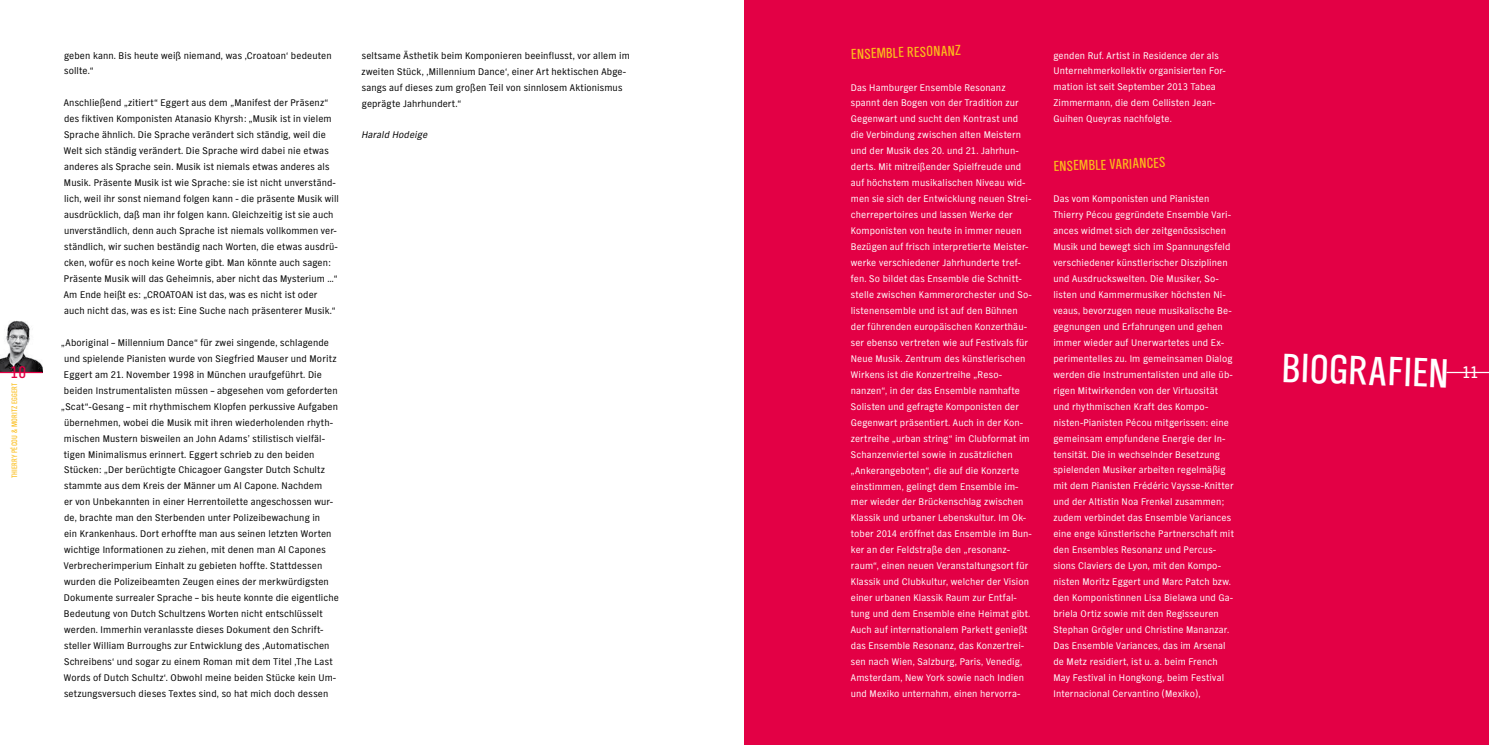
<style>
.page{position:relative;width:1489px;height:745px;background:#fff}
.page>*{position:absolute;margin:0;border:0;box-sizing:border-box;transform-origin:0 0}
.t1{font:42.5px "NDR Sans Cond";color:#fff}
.t2{font:17.5px "NDR Sans Cond";color:#e30045}
.t3{font:17.5px "NDR Sans Cond";color:#fff}
.t4{font:15px "NDR Sans Cond";color:#fbbd1a}
.t5{font:10px/16px "NDR Sans";letter-spacing:.015em;color:#fff}
.t6{font:10px/16px "NDR Sans";letter-spacing:.015em;color:#000}
.t7{font:italic 10px "NDR Sans";letter-spacing:.015em;color:#000}
.t8{font:8.12px "NDR Sans Cond";letter-spacing:.01em;color:#fbbd1a}
</style>
<div class="page">
<img style="left:0;top:320px;width:43px;height:51px">
<hr style="left:0;top:371px;width:43px;height:2px;background:#e30045">
<div style="left:744px;top:0;width:744px;height:744px;background:#e30045"></div>
<hr style="left:1446px;top:371px;width:42px;height:2px;background:#fff">
<h2 class="t2" style="left:11px;top:362px;width:17px">10</h2>
<p class="t8" style="left:10px;top:477px;width:96px;rotate:-90deg">THIERRY PÉCOU &amp; MORITZ EGGERT</p>
<p class="t6" style="left:64px;top:47px;width:269px">geben kann. Bis heute weiß niemand, was ‚Croatoan‘ bedeuten sollte.“</p>
<p class="t6" style="left:64px;top:95px;width:277px">Anschließend „zitiert“ Eggert aus dem „Manifest der Präsenz“ des fiktiven Komponisten Atanasio Khyrsh: „Musik ist in vielem Sprache ähnlich. Die Sprache verändert sich ständig, weil die Welt sich ständig verändert. Die Sprache wird dabei nie etwas anderes als Sprache sein. Musik ist niemals etwas anderes als Musik. Präsente Musik ist wie Sprache: sie ist nicht unverständ&shy;lich, weil ihr sonst niemand folgen kann - die präsente Musik will ausdrücklich, daß man ihr folgen kann. Gleichzeitig ist sie auch unverständlich, denn auch Sprache ist niemals vollkommen ver&shy;ständlich, wir suchen beständig nach Worten, die etwas ausdrü&shy;cken, wofür es noch keine Worte gibt. Man könnte auch sagen:<br>Präsente Musik will das Geheimnis, aber nicht das Mysterium …“ Am Ende heißt es: „CROATOAN ist das, was es nicht ist oder auch nicht das, was es ist: Eine Suche nach präsenterer Musik.“</p>
<p class="t6" style="left:61px;top:334px;width:279px">„Aboriginal – Millennium Dance“ für zwei singende, schlagende und spielende Pianisten wurde von Siegfried Mauser und Moritz Eggert am 21. November 1998 in München uraufgeführt. Die beiden Instrumentalisten müssen – abgesehen vom geforderten „Scat“-Gesang – mit rhythmischem Klopfen perkussive Aufgaben übernehmen, wobei die Musik mit ihren wieder holenden rhyth&shy;mischen Mustern bisweilen an John Adams’ stilistisch vielfäl&shy;tigen Minimalismus erinnert. Eggert schrieb zu den beiden Stücken: „Der berüchtigte Chicagoer Gangster Dutch Schultz stammte aus dem Kreis der Männer um Al Capone. Nachdem<br>er von Unbekannten in einer Herrentoilette angeschossen wur&shy;de, brachte man den Sterbenden unter Polizeibewachung in<br>ein Krankenhaus. Dort erhoffte man aus seinen letzten Worten wichtige Informationen zu ziehen, mit denen man Al Capones Verbrecherimperium Einhalt zu gebieten hoffte. Stattdessen wurden die Polizeibeamten Zeugen eines der merkwürdigsten Dokumente surrealer Sprache – bis heute konnte die eigentliche Bedeutung von Dutch Schultzens Worten nicht entschlüsselt werden. Immerhin veranlasste dieses Dokument den Schrift&shy;steller William Burroughs zur Entwicklung des ‚Automatischen Schreibens‘ und sogar zu einem Roman mit dem Titel ‚The Last Words of Dutch Schultz‘. Obwohl meine beiden Stücke kein Um&shy;setzungsversuch dieses Textes sind, so hat mich doch dessen</p>
<p class="t6" style="left:361px;top:47px;width:270px">seltsame Ästhetik beim Komponieren beeinflusst, vor allem im zweiten Stück, ‚Millennium Dance‘, einer Art hektischen Abge&shy;sangs auf dieses zum großen Teil von sinnlosem Aktionismus geprägte Jahrhundert.“</p>
<p class="t7" style="left:361px;top:129px;width:68px">Harald Hodeige</p>
<h3 class="t4" style="left:850px;top:46px;width:111px;rotate:-2deg">ENSEMBLE RESONANZ</h3>
<p class="t5" style="left:850px;top:79px;width:182px">Das Hamburger Ensemble Resonanz spannt den Bogen von der Tradition zur Gegenwart und sucht den Kontrast und die Verbindung zwischen alten Meistern und der Musik des 20. und 21. Jahrhun&shy;derts. Mit mitreißender Spielfreude und auf höchstem musikalischen Niveau wid&shy;men sie sich der Entwicklung neuen Strei&shy;cherrepertoires und lassen Werke der Komponisten von heute in immer neuen Bezügen auf frisch interpretierte Meister&shy;werke verschiedener Jahrhunderte tref&shy;fen. So bildet das Ensemble die Schnitt&shy;stelle zwischen Kammerorchester und So&shy;listenensemble und ist auf den Bühnen der führenden europäischen Konzerthäu&shy;ser ebenso vertreten wie auf Festivals für Neue Musik. Zentrum des künstlerischen Wirkens ist die Konzertreihe „Reso&shy;nanzen“, in der das Ensemble namhafte Solisten und gefragte Komponisten der Gegenwart präsentiert. Auch in der Kon&shy;zertreihe „urban string“ im Clubformat im Schanzenviertel sowie in zusätzlichen „Ankerangeboten“, die auf die Konzerte einstimmen, gelingt dem Ensemble im&shy;mer wieder der Brückenschlag zwischen Klassik und urbaner Lebenskultur. Im Ok&shy;tober 2014 eröffnet das Ensemble im Bun&shy;ker an der Feldstraße den „resonanz&shy;raum“, einen neuen Veranstaltungsort für Klassik und Clubkultur, welcher der Vision einer urbanen Klassik Raum zur Entfal&shy;tung und dem Ensemble eine Heimat gibt.<br>Auch auf internationalem Parkett genießt das Ensemble Resonanz, das Konzertrei&shy;sen nach Wien, Salzburg, Paris, Venedig, Amsterdam, New York sowie nach Indien und Mexiko unternahm, einen hervorra-</p>
<p class="t5" style="left:1053px;top:47px;width:173px">genden Ruf. Artist in Residence der als Unternehmerkollektiv organisierten For&shy;mation ist seit September 2013 Tabea Zimmermann, die dem Cellisten Jean-Guihen Queyras nachfolgte.</p>
<h3 class="t4" style="left:1053px;top:158px;width:114px;rotate:-2deg">ENSEMBLE VARIANCES</h3>
<p class="t5" style="left:1053px;top:191px;width:182px">Das vom Komponisten und Pianisten Thierry Pécou gegründete Ensemble Vari&shy;ances widmet sich der zeitgenössischen Musik und bewegt sich im Spannungsfeld verschiedener künstlerischer Disziplinen und Ausdruckswelten. Die Musiker, So&shy;listen und Kammermusiker höchsten Ni&shy;veaus, bevorzugen neue musikalische Be&shy;gegnungen und Erfahrungen und gehen immer wieder auf Unerwartetes und Ex&shy;perimentelles zu. Im gemeinsamen Dialog werden die Instrumentalisten und alle üb&shy;rigen Mitwirkenden von der Virtuosität und rhythmischen Kraft des Kompo&shy;nisten-Pianisten Pécou mitgerissen: eine gemeinsam empfundene Energie der In&shy;tensität. Die in wechselnder Besetzung spielenden Musiker arbeiten regelmäßig mit dem Pianisten Frédéric Vaysse-Knitter und der Altistin Noa Frenkel zusammen; zudem verbindet das Ensemble Variances eine enge künstlerische Partnerschaft mit den Ensembles Resonanz und Percus&shy;sions Claviers de Lyon, mit den Kompo&shy;nisten Moritz Eggert und Marc Patch bzw. den Komponistinnen Lisa Bielawa und Ga&shy;briela Ortiz sowie mit den Regisseuren Stephan Grögler und Christine Mananzar.<br>Das Ensemble Variances, das im Arsenal de Metz residiert, ist u. a. beim French May Festival in Hongkong, beim Festival Internacional Cervantino (Mexiko),</p>
<h1 class="t1" style="left:1282px;top:344px;width:169px;rotate:2deg">BIOGRAFIEN</h1>
<h2 class="t3" style="left:1462px;top:362px;width:17px">11</h2>
</div>
